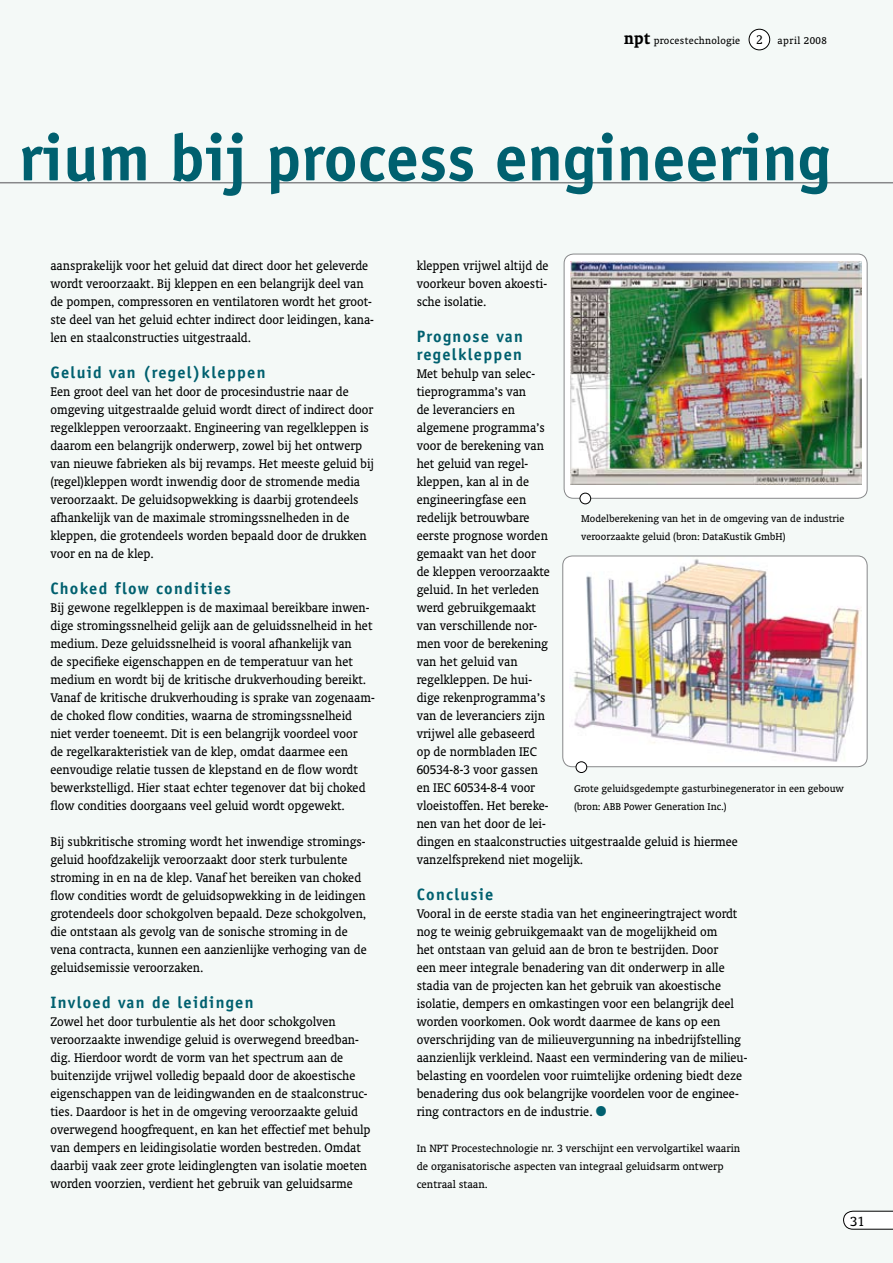
<style>
.page{position:relative;width:893px;height:1263px;background:#f4f9f7}
.page>*{position:absolute;margin:0;border:0;box-sizing:border-box;transform-origin:0 0}
.t1{font:700 66px "Officina Sans";color:#00606f}
.t2{font:700 16.5px/18px "Officina Sans";letter-spacing:.075em;color:#00606f}
.t3{font:15px "Oranda BT";color:#000}
.t4{font:14.25px/18px "Oranda BT";color:#000;scale:.95 1}
.t5{font:12px/18px "Oranda BT";color:#000}
.t6{font:11.25px/18px "Oranda BT";color:#000}
.t7{font:11.25px "Oranda BT";letter-spacing:.025em;color:#000}
.t8{font:11.25px "Oranda BT";letter-spacing:.04em;color:#000}
.s1{font-weight:700;font-size:18px}
.s2{font-stretch:condensed;font-size:14.25px}
.s3{color:#00606f}
</style>
<div class="page">
<div style="left:749px;top:29px;width:21px;height:21px;background:#fff;border-radius:50%"></div>
<div style="left:749px;top:29px;width:21px;height:21px;border:1px solid #000;border-radius:50%"></div>
<hr style="left:0;top:182px;width:893px;height:1px;background:#87888a">
<svg style="left:843px;top:1210px;width:50px;height:20px"></svg>
<div style="left:564px;top:254px;width:303px;height:244px;background:#fff;border-radius:9px"></div>
<img style="left:570px;top:261px;width:292px;height:224px">
<div style="left:564px;top:254px;width:303px;height:245px;border:1px solid #87888a;border-radius:9px"></div>
<div style="left:580px;top:493px;width:11px;height:11px;background:#fff;border-radius:50%"></div>
<div style="left:580px;top:493px;width:11px;height:11px;border:1px solid #000;border-radius:50%"></div>
<div style="left:563px;top:556px;width:304px;height:211px;background:#fff;border-radius:9px"></div>
<img style="left:569px;top:556px;width:293px;height:209px">
<div style="left:562px;top:556px;width:305px;height:211px;border:1px solid #87888a;border-radius:9px"></div>
<div style="left:576px;top:762px;width:11px;height:10px;background:#fff;border-radius:50%"></div>
<div style="left:576px;top:761px;width:11px;height:12px;border:1px solid #000;border-radius:50%"></div>
<p class="t7" style="left:624px;top:34px;width:140px"><span class="s1">npt</span> procestechnologie <span class="s2">2</span></p>
<p class="t8" style="left:778px;top:34px;width:51px">april 2008</p>
<h1 class="t1" style="left:19px;top:117px;width:813px">rium bij process engineering</h1>
<p class="t4" style="left:50px;top:256px;width:342px">aansprakelijk voor het geluid dat direct door het geleverde wordt veroorzaakt. Bij kleppen en een belangrijk deel van de pompen, compressoren en ventilatoren wordt het groot&shy;ste deel van het geluid echter indirect door leidingen, kana&shy;len en staalconstructies uitgestraald.</p>
<p class="t2" style="left:50px;top:363px;width:217px">Geluid van (regel)kleppen</p>
<p class="t4" style="left:50px;top:382px;width:342px">Een groot deel van het door de procesindustrie naar de omgeving uitgestraalde geluid wordt direct of indirect door regelkleppen veroorzaakt. Engineering van regelkleppen is daarom een belangrijk onderwerp, zowel bij het ontwerp van nieuwe fabrieken als bij revamps. Het meeste geluid bij (regel)kleppen wordt inwendig door de stromende media veroorzaakt. De geluidsopwekking is daarbij grotendeels afhankelijk van de maximale stromingssnelheden in de kleppen, die grotendeels worden bepaald door de drukken voor en na de klep.</p>
<p class="t2" style="left:50px;top:579px;width:182px">Choked flow condities</p>
<p class="t4" style="left:50px;top:598px;width:343px">Bij gewone regelkleppen is de maximaal bereikbare inwen&shy;dige stromingssnelheid gelijk aan de geluidssnelheid in het medium. Deze geluidssnelheid is vooral afhankelijk van<br>de specifieke eigenschappen en de temperatuur van het medium en wordt bij de kritische drukverhouding bereikt.<br>Vanaf de kritische drukverhouding is sprake van zogenaam&shy;de choked flow condities, waarna de stromingssnelheid niet verder toeneemt. Dit is een belangrijk voordeel voor<br>de regelkarakteristiek van de klep, omdat daarmee een eenvoudige relatie tussen de klepstand en de flow wordt bewerkstelligd. Hier staat echter tegenover dat bij choked flow condities doorgaans veel geluid wordt opgewekt.</p>
<p class="t4" style="left:50px;top:832px;width:334px">Bij subkritische stroming wordt het inwendige stromings&shy;geluid hoofdzakelijk veroorzaakt door sterk turbulente stroming in en na de klep. Vanaf het bereiken van choked flow condities wordt de geluidsopwekking in de leidingen grotendeels door schokgolven bepaald. Deze schokgolven, die ontstaan als gevolg van de sonische stroming in de vena contracta, kunnen een aanzienlijke verhoging van de geluidsemissie veroorzaken.</p>
<p class="t2" style="left:50px;top:993px;width:205px">Invloed van de leidingen</p>
<p class="t4" style="left:50px;top:1012px;width:338px">Zowel het door turbulentie als het door schokgolven veroorzaakte inwendige geluid is overwegend breedban&shy;dig. Hierdoor wordt de vorm van het spectrum aan de buitenzijde vrijwel volledig bepaald door de akoestische eigenschappen van de leidingwanden en de staalconstruc&shy;ties. Daardoor is het in de omgeving veroorzaakte geluid overwegend hoogfrequent, en kan het effectief met behulp van dempers en leidingisolatie worden bestreden. Omdat daarbij vaak zeer grote leidinglengten van isolatie moeten worden voorzien, verdient het gebruik van geluidsarme</p>
<p class="t4" style="left:417px;top:256px;width:140px;text-align:justify">kleppen vrijwel altijd de voorkeur boven akoesti&shy;sche isolatie.</p>
<p class="t2" style="left:417px;top:327px;width:108px">Prognose van regelkleppen</p>
<p class="t4" style="left:417px;top:364px;width:340px">Met behulp van selec-<br>tieprogramma’s van<br>de leveranciers en<br>algemene programma’s<br>voor de berekening van<br>het geluid van regel-<br>kleppen, kan al in de<br>engineeringfase een<br>redelijk betrouwbare<br>eerste prognose worden<br>gemaakt van het door<br>de kleppen veroorzaakte<br>geluid. In het verleden<br>werd gebruikgemaakt<br>van verschillende nor-<br>men voor de berekening<br>van het geluid van<br>regelkleppen. De hui-<br>dige rekenprogramma’s<br>van de leveranciers zijn<br>vrijwel alle gebaseerd<br>op de normbladen IEC<br>60534-8-3 voor gassen<br>en IEC 60534-8-4 voor<br>vloeistoffen. Het bereke-<br>nen van het door de lei-<br>dingen en staalconstructies uitgestraalde geluid is hiermee vanzelfsprekend niet mogelijk.</p>
<p class="t2" style="left:417px;top:885px;width:78px">Conclusie</p>
<p class="t4" style="left:417px;top:904px;width:350px">Vooral in de eerste stadia van het engineeringtraject wordt nog te weinig gebruikgemaakt van de mogelijkheid om<br>het ontstaan van geluid aan de bron te bestrijden. Door<br>een meer integrale benadering van dit onderwerp in alle stadia van de projecten kan het gebruik van akoestische isolatie, dempers en omkastingen voor een belangrijk deel worden voorkomen. Ook wordt daarmee de kans op een overschrijding van de milieuvergunning na inbedrijfstelling aanzienlijk verkleind. Naast een vermindering van de milieu&shy;belasting en voordelen voor ruimtelijke ordening biedt deze benadering dus ook belangrijke voordelen voor de enginee&shy;ring contractors en de industrie. <span class="s3">●</span></p>
<p class="t5" style="left:417px;top:1139px;width:325px">In NPT Procestechnologie nr. 3 verschijnt een vervolgartikel waarin de organisatorische aspecten van integraal geluidsarm ontwerp centraal staan.</p>
<p class="t6" style="left:581px;top:509px;width:265px">Modelberekening van het in de omgeving van de industrie veroorzaakte geluid (bron: DataKustik GmbH)</p>
<p class="t6" style="left:574px;top:779px;width:271px">Grote geluidsgedempte gasturbinegenerator in een gebouw (bron: ABB Power Generation Inc.)</p>
<p class="t3" style="left:850px;top:1212px;width:16px">31</p>
</div>
